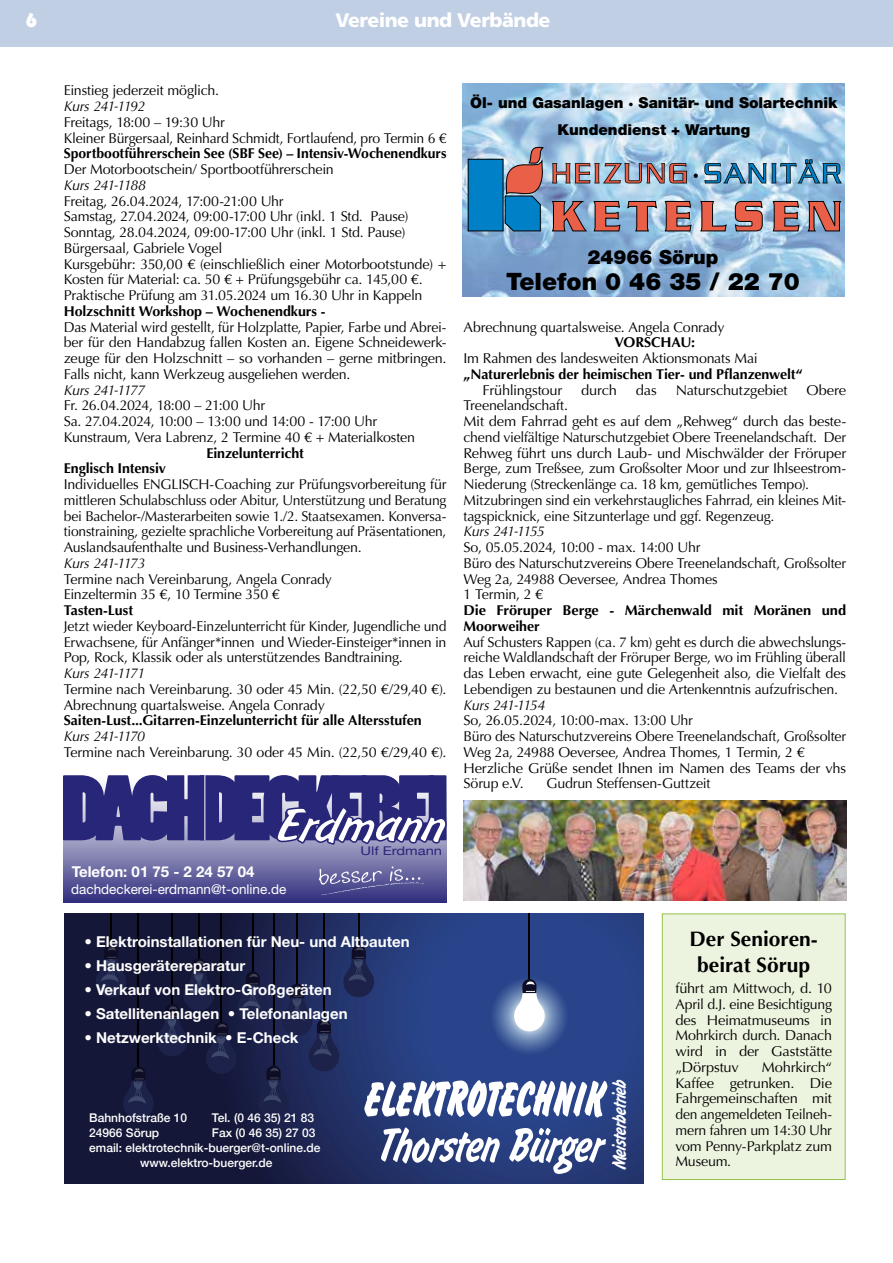
<style>
.page{position:relative;width:893px;height:1263px;background:#fff}
.page>*{position:absolute;margin:0;border:0;box-sizing:border-box;transform-origin:0 0}
.t1{font:900 24px "Helvetica Neue LT Std";color:#000}
.t2{font:700 21px/25.2px "Optima";color:#000;text-align:center}
.t3{font:20.85px "Flash D Ligh";color:#fff}
.t4{font:900 19.5px "Frutiger LT Std";letter-spacing:-.025em;color:#fff}
.t5{font:900 19.5px "Helvetica Neue LT Std";color:#000}
.t6{font:900 19.5px "Blippo BT";color:#fff}
.t7{font:700 15px "Helvetica Neue LT Std";color:#fefefe}
.t8{font:900 15px/27px "Helvetica Neue LT Std";color:#000;text-align:center}
.t9{font:700 15px "Helvetica Neue LT Std";color:#fff}
.t10{font:14.25px/15.8px "Optima";letter-spacing:-.015em;color:#000}
.t11{font:700 14.25px/15.8px "Optima";letter-spacing:-.005em;color:#000}
.t12{font:italic 14.25px "Optima";letter-spacing:-.065em;color:#000}
.t13{font:13.5px "Helvetica Neue LT Std";color:#fff}
.t14{font:500 12px "Helvetica Neue";color:#fff}
.t15{font:12px "Helvetica Neue";color:#282678;scale:1.23 1}
</style>
<div class="page">
<div style="left:0;top:0;width:893px;height:47px;background:#c0cfe4"></div>
<svg style="left:64px;top:845px;width:382px;height:58px;background:#67659f"></svg>
<svg style="left:319px;top:866px;width:106px;height:30px;background:#6766a0"></svg>
<svg style="left:64px;top:775px;width:382px;height:70px;background:#4d4b8f"></svg>
<hr style="left:204px;top:775px;width:1px;height:65px;background:#fff">
<img style="left:462px;top:84px;width:383px;height:213px">
<svg style="left:552px;top:163px;width:135px;height:20px;background:#9a8b92"></svg>
<svg style="left:694px;top:174px;width:4px;height:4px"></svg>
<svg style="left:704px;top:159px;width:138px;height:24px;background:#72a2bf"></svg>
<svg style="left:551px;top:201px;width:70px;height:31px;background:#a07477"></svg>
<svg style="left:627px;top:201px;width:30px;height:31px"></svg>
<svg style="left:664px;top:201px;width:28px;height:31px"></svg>
<svg style="left:700px;top:201px;width:27px;height:31px"></svg>
<svg style="left:734px;top:201px;width:29px;height:31px"></svg>
<svg style="left:772px;top:201px;width:28px;height:31px"></svg>
<svg style="left:807px;top:201px;width:35px;height:31px"></svg>
<div style="left:468px;top:159px;width:35px;height:72px;background:#0081c7"></div>
<svg style="left:504px;top:147px;width:40px;height:85px;background:#77839a"></svg>
<svg style="left:64px;top:913px;width:579px;height:270px;background:#192149"></svg>
<svg style="left:417px;top:913px;width:225px;height:214px;background:#274083"></svg>
<svg style="left:421px;top:913px;width:217px;height:210px"></svg>
<svg style="left:381px;top:1127px;width:119px;height:36px"></svg>
<svg style="left:509px;top:1128px;width:97px;height:46px"></svg>
<svg style="left:96px;top:913px;width:539px;height:207px;background:#2d3c6d"></svg>
<div style="left:662px;top:914px;width:183px;height:265px;background:#ecf4df"></div>
<div style="left:662px;top:913px;width:183px;height:267px;border:1px solid #95c24d"></div>
<img style="left:463px;top:800px;width:383px;height:100px">
<h3 class="t6" style="left:26px;top:8px;width:12px">6</h3>
<h3 class="t4" style="left:335px;top:9px;width:217px">Vereine und Verbände</h3>
<p class="t10" style="left:64px;top:83px;width:157px">Einstieg jederzeit möglich.</p>
<p class="t12" style="left:64px;top:98px;width:83px">Kurs 241-1192</p>
<p class="t10" style="left:64px;top:114px;width:384px">Freitags, 18:00 – 19:30 Uhr<br>Kleiner Bürgersaal, Reinhard Schmidt, Fortlaufend, pro Termin 6 €</p>
<p class="t11" style="left:64px;top:146px;width:384px">Sportbootführerschein See (SBF See) – Intensiv-Wochenendkurs</p>
<p class="t10" style="left:64px;top:161px;width:272px">Der Motorbootschein/ Sportbootführerschein</p>
<p class="t12" style="left:64px;top:177px;width:84px">Kurs 241-1188</p>
<p class="t10" style="left:64px;top:193px;width:384px">Freitag, 26.04.2024, 17:00-21:00 Uhr<br>Samstag, 27.04.2024, 09:00-17:00 Uhr (inkl. 1 Std. Pause)<br>Sonntag, 28.04.2024, 09:00-17:00 Uhr (inkl. 1 Std. Pause)<br>Bürgersaal, Gabriele Vogel<br>Kursgebühr: 350,00 € (einschließlich einer Motorbootstunde) + Kosten für Material: ca. 50 € + Prüfungsgebühr ca. 145,00 €.<br>Praktische Prüfung am 31.05.2024 um 16.30 Uhr in Kappeln</p>
<p class="t11" style="left:64px;top:303px;width:263px">Holzschnitt Workshop – Wochenendkurs -</p>
<p class="t10" style="left:64px;top:319px;width:384px;text-align:justify">Das Material wird gestellt, für Holzplatte, Papier, Farbe und Abrei&shy;ber für den Handabzug fallen Kosten an. Eigene Schneidewerk&shy;zeuge für den Holzschnitt – so vorhanden – gerne mitbringen.<br>Falls nicht, kann Werkzeug ausgeliehen werden.</p>
<p class="t12" style="left:64px;top:381px;width:83px">Kurs 241-1177</p>
<p class="t10" style="left:64px;top:398px;width:353px">Fr. 26.04.2024, 18:00 – 21:00 Uhr<br>Sa. 27.04.2024, 10:00 – 13:00 und 14:00 - 17:00 Uhr<br>Kunstraum, Vera Labrenz, 2 Termine 40 € + Materialkosten</p>
<p class="t11" style="left:206px;top:445px;width:99px">Einzelunterricht</p>
<p class="t11" style="left:64px;top:461px;width:104px">Englisch Intensiv</p>
<p class="t10" style="left:64px;top:476px;width:384px;text-align:justify">Individuelles ENGLISCH-Coaching zur Prüfungsvorbereitung für mittleren Schulabschluss oder Abitur, Unterstützung und Beratung bei Bachelor-/Masterarbeiten sowie 1./2. Staatsexamen. Konversa&shy;tionstraining, gezielte sprachliche Vorbereitung auf Präsentationen, Auslandsaufenthalte und Business-Verhandlungen.</p>
<p class="t12" style="left:64px;top:555px;width:83px">Kurs 241-1173</p>
<p class="t10" style="left:64px;top:571px;width:270px">Termine nach Vereinbarung, Angela Conrady<br>Einzeltermin 35 €, 10 Termine 350 €</p>
<p class="t11" style="left:64px;top:602px;width:71px">Tasten-Lust</p>
<p class="t10" style="left:64px;top:618px;width:384px;text-align:justify">Jetzt wieder Keyboard-Einzelunterricht für Kinder, Jugendliche und Erwachsene, für Anfänger*innen und Wieder-Einsteiger*innen in Pop, Rock, Klassik oder als unterstützendes Bandtraining.</p>
<p class="t12" style="left:64px;top:665px;width:83px">Kurs 241-1171</p>
<p class="t10" style="left:64px;top:681px;width:384px">Termine nach Vereinbarung. 30 oder 45 Min. (22,50 €/29,40 €).<br>Abrechnung quartalsweise. Angela Conrady</p>
<p class="t11" style="left:64px;top:713px;width:359px">Saiten-Lust...Gitarren-Einzelunterricht für alle Altersstufen</p>
<p class="t12" style="left:64px;top:728px;width:83px">Kurs 241-1170</p>
<p class="t10" style="left:64px;top:744px;width:384px">Termine nach Vereinbarung. 30 oder 45 Min. (22,50 €/29,40 €).</p>
<p class="t8" style="left:470px;top:89px;width:369px">Öl- und Gasanlagen · Sanitär- und Solartechnik<br>Kundendienst + Wartung</p>
<h3 class="t5" style="left:587px;top:246px;width:132px">24966 Sörup</h3>
<h1 class="t1" style="left:506px;top:267px;width:295px">Telefon 0 46 35 / 22 70</h1>
<p class="t10" style="left:463px;top:319px;width:262px">Abrechnung quartalsweise. Angela Conrady</p>
<p class="t11" style="left:615px;top:335px;width:82px">VORSCHAU:</p>
<p class="t10" style="left:463px;top:350px;width:296px">Im Rahmen des landesweiten Aktionsmonats Mai</p>
<p class="t11" style="left:463px;top:366px;width:341px">„Naturerlebnis der heimischen Tier- und Pflanzenwelt“</p>
<p class="t10" style="left:483px;top:382px;width:81px">Frühlingstour</p>
<p class="t10" style="left:581px;top:382px;width:37px">durch</p>
<p class="t10" style="left:636px;top:382px;width:22px">das</p>
<p class="t10" style="left:676px;top:382px;width:113px">Naturschutzgebiet</p>
<p class="t10" style="left:807px;top:382px;width:41px">Obere</p>
<p class="t10" style="left:463px;top:398px;width:384px">Treenelandschaft.<br>Mit dem Fahrrad geht es auf dem „Rehweg“ durch das beste&shy;chend vielfältige Naturschutzgebiet Obere Treenelandschaft. Der Rehweg führt uns durch Laub- und Mischwälder der Fröruper Berge, zum Treßsee, zum Großsolter Moor und zur Ihlseestrom-Niederung (Streckenlänge ca. 18 km, gemütliches Tempo).<br>Mitzubringen sind ein verkehrstaugliches Fahrrad, ein kleines Mit&shy;tagspicknick, eine Sitzunterlage und ggf. Regenzeug.</p>
<p class="t12" style="left:463px;top:523px;width:83px">Kurs 241-1155</p>
<p class="t10" style="left:463px;top:539px;width:384px">So, 05.05.2024, 10:00 - max. 14:00 Uhr<br>Büro des Naturschutzvereins Obere Treenelandschaft, Großsolter Weg 2a, 24988 Oeversee, Andrea Thomes<br>1 Termin, 2 €</p>
<p class="t11" style="left:463px;top:602px;width:384px">Die Fröruper Berge - Märchenwald mit Moränen und<br>Moorweiher</p>
<p class="t10" style="left:463px;top:634px;width:384px;text-align:justify">Auf Schusters Rappen (ca. 7 km) geht es durch die abwechslungs&shy;reiche Waldlandschaft der Fröruper Berge, wo im Frühling überall das Leben erwacht, eine gute Gelegenheit also, die Vielfalt des Lebendigen zu bestaunen und die Artenkenntnis aufzufrischen.</p>
<p class="t12" style="left:463px;top:696px;width:83px">Kurs 241-1154</p>
<p class="t10" style="left:463px;top:713px;width:384px">So, 26.05.2024, 10:00-max. 13:00 Uhr<br>Büro des Naturschutzvereins Obere Treenelandschaft, Großsolter Weg 2a, 24988 Oeversee, Andrea Thomes, 1 Termin, 2 € Herzliche Grüße sendet Ihnen im Namen des Teams der vhs Sörup e.V.</p>
<p class="t10" style="left:546px;top:776px;width:166px">Gudrun Steffensen-Guttzeit</p>
<p class="t9" style="left:72px;top:862px;width:184px">Telefon: 01 75 - 2 24 57 04</p>
<p class="t13" style="left:71px;top:881px;width:217px">dachdeckerei-erdmann@t-online.de</p>
<p class="t15" style="left:360px;top:842px;width:68px">Ulf Erdmann</p>
<p class="t7" style="left:84px;top:932px;width:327px">• Elektroinstallationen für Neu- und Altbauten</p>
<p class="t7" style="left:84px;top:956px;width:162px">• Hausgerätereparatur</p>
<p class="t7" style="left:84px;top:980px;width:249px">• Verkauf von Elektro-Großgeräten</p>
<p class="t7" style="left:84px;top:1004px;width:265px">• Satellitenanlagen • Telefonanlagen</p>
<p class="t7" style="left:84px;top:1028px;width:216px">• Netzwerktechnik • E-Check</p>
<p class="t14" style="left:89px;top:1108px;width:100px">Bahnhofstraße 10</p>
<p class="t14" style="left:212px;top:1108px;width:104px">Tel. (0 46 35) 21 83</p>
<p class="t14" style="left:89px;top:1123px;width:72px">24966 Sörup</p>
<p class="t14" style="left:212px;top:1123px;width:105px">Fax (0 46 35) 27 03</p>
<p class="t14" style="left:89px;top:1138px;width:233px">email: elektrotechnik-buerger@t-online.de</p>
<p class="t14" style="left:140px;top:1153px;width:134px">www.elektro-buerger.de</p>
<h3 class="t3" style="left:608px;top:1169px;width:92px;rotate:-90deg">Meisterbetrieb</h3>
<h2 class="t2" style="left:689px;top:927px;width:130px">Der Senioren&shy;beirat Sörup</h2>
<p class="t10" style="left:675px;top:980px;width:158px;text-align:justify">führt am Mittwoch, d. 10<br>April d.J. eine Besichtigung des Heimatmuseums in Mohrkirch durch. Danach wird in der Gaststätte „Dörpstuv</p>
<p class="t10" style="left:675px;top:1059px;width:158px;text-align:justify;text-indent:86px">Mohrkirch“ Kaffee getrunken. Die Fahrgemeinschaften mit den angemeldeten Teilneh&shy;mern fahren um 14:30 Uhr vom Penny-Parkplatz zum Museum.</p>
</div>
